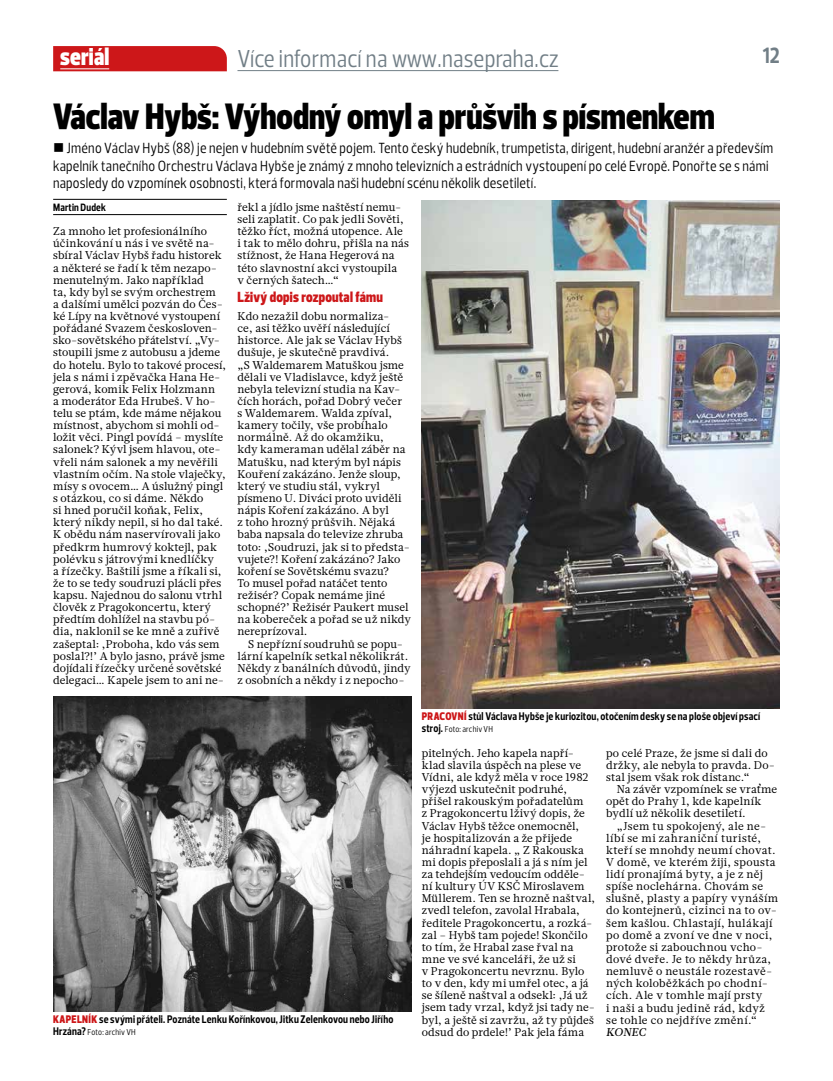
<style>
.page{position:relative;width:833px;height:1081px;background:#fff}
.page>*{position:absolute;margin:0;border:0;box-sizing:border-box;transform-origin:0 0}
.t1{font:900 37.5px "Prelo Condensed";color:#000}
.t2{font:25px "Prelo Condensed";letter-spacing:.01em;color:#717e86}
.t3{font:900 25px "Prelo Condensed";letter-spacing:.01em;color:#fff}
.t4{font:700 22.5px "Prelo Condensed";color:#717e86}
.t5{font:15px/17.5px "Prelo Condensed";letter-spacing:.015em;color:#000}
.t6{font:900 15px "Prelo Condensed";letter-spacing:.015em;color:#cd1719}
.t7{font:11.25px/12.1px "Glosa Text";letter-spacing:.01em;color:#000}
.t8{font:700 11.25px "Prelo Condensed";letter-spacing:.015em;color:#000}
.t9{font:italic 500 11.25px "Glosa Text";letter-spacing:.02em;color:#000}
.t10{font:700 10.88px "Prelo Condensed";letter-spacing:.02em;color:#000}
.t11{font:8.75px "Prelo Condensed";letter-spacing:.02em;color:#000}
.s1{font-weight:900;color:#cd1719}
.s2{font-weight:700;font-size:11.25px}
</style>
<div class="page">
<hr style="left:237px;top:70px;width:321px;height:1px;background:#717e86">
<div style="left:53px;top:46px;width:174px;height:25px;background:#cd1719"></div>
<hr style="left:60px;top:68px;width:49px;height:1px;background:#fff">
<hr style="left:53px;top:199px;width:174px;height:1px;background:#000">
<hr style="left:53px;top:214px;width:174px;height:1px;background:#000">
<img style="left:422px;top:200px;width:358px;height:508px">
<img style="left:53px;top:696px;width:358px;height:315px">
<h2 class="t3" style="left:60px;top:41px;width:51px">seriál</h2>
<h2 class="t2" style="left:237px;top:43px;width:323px">Více informací na www.nasepraha.cz</h2>
<h3 class="t4" style="left:763px;top:42px;width:18px">12</h3>
<h1 class="t1" style="left:53px;top:94px;width:663px">Václav Hybš: Výhodný omyl a průšvih s písmenkem</h1>
<p class="t5" style="left:53px;top:139px;width:721px;text-indent:14px">Jméno Václav Hybš (88) je nejen v hudebním světě pojem. Tento český hudebník, trumpetista, dirigent, hudební aranžér a především kapelník tanečního Orchestru Václava Hybše je známý z mnoho televizních a estrádních vystoupení po celé Evropě. Ponořte se s námi naposledy do vzpomínek osobnosti, která formovala naši hudební scénu několik desetiletí.</p>
<p class="t10" style="left:53px;top:200px;width:54px">Martin Dudek</p>
<p class="t7" style="left:53px;top:225px;width:175px">Za mnoho let profesionálního účinkování u nás i ve světě na&shy;sbíral Václav Hybš řadu historek a některé se řadí k těm nezapo&shy;menutelným. Jako například<br>ta, kdy byl se svým orchestrem<br>a dalšími umělci pozván do Čes&shy;ké Lípy na květnové vystoupení pořádané Svazem českosloven&shy;sko-sovětského přátelství. „Vy&shy;stoupili jsme z autobusu a jdeme do hotelu. Bylo to takové procesí, jela s námi i zpěvačka Hana He&shy;gerová, komik Felix Holzmann<br>a moderátor Eda Hrubeš. V ho&shy;telu se ptám, kde máme nějakou místnost, abychom si mohli od&shy;ložit věci. Pingl povídá – myslíte salonek? Kývl jsem hlavou, ote&shy;vřeli nám salonek a my nevěřili vlastním očím. Na stole vlaječky, mísy s ovocem… A úslužný pingl s otázkou, co si dáme. Někdo<br>si hned poručil koňak, Felix, který nikdy nepil, si ho dal také.<br>K obědu nám naservírovali jako předkrm humrový koktejl, pak polévku s játrovými knedlíčky<br>a řízečky. Baštili jsme a říkali si, že to se tedy soudruzi plácli přes kapsu. Najednou do salonu vtrhl člověk z Pragokoncertu, který předtím dohlížel na stavbu pó&shy;dia, naklonil se ke mně a zuřivě zašeptal: ‚Proboha, kdo vás sem poslal?!’ A bylo jasno, právě jsme dojídali řízečky určené sovětské delegaci… Kapele jsem to ani ne-</p>
<p class="t7" style="left:237px;top:201px;width:173px">řekl a jídlo jsme naštěstí nemu&shy;seli zaplatit. Co pak jedli Sověti, těžko říct, možná utopence. Ale i tak to mělo dohru, přišla na nás stížnost, že Hana Hegerová na této slavnostní akci vystoupila<br>v černých šatech…“</p>
<h3 class="t6" style="left:237px;top:288px;width:147px">Lživý dopis rozpoutal fámu</h3>
<p class="t7" style="left:237px;top:310px;width:175px">Kdo nezažil dobu normaliza-<br>ce, asi těžko uvěří následující historce. Ale jak se Václav Hybš dušuje, je skutečně pravdivá.<br>„S Waldemarem Matuškou jsme dělali ve Vladislavce, když ještě nebyla televizní studia na Kav&shy;čích horách, pořad Dobrý večer<br>s Waldemarem. Walda zpíval, kamery točily, vše probíhalo normálně. Až do okamžiku,<br>kdy kameraman udělal záběr na<br>Matušku, nad kterým byl nápis<br>Kouření zakázáno. Jenže sloup, který ve studiu stál, vykryl písmeno U. Diváci proto uviděli nápis Koření zakázáno. A byl<br>z toho hrozný průšvih. Nějaká baba napsala do televize zhruba toto: ‚Soudruzi, jak si to předsta&shy;vujete?! Koření zakázáno? Jako koření se Sovětskému svazu?<br>To musel pořad natáčet tento režisér? Copak nemáme jiné schopné?’ Režisér Paukert musel na kobereček a pořad se už nikdy nereprízoval.</p>
<p class="t7" style="left:237px;top:638px;width:175px;text-align:center">S nepřízní soudruhů se popu&shy;lární kapelník setkal několikrát.<br>Někdy z banálních důvodů, jindy z osobních a někdy i z nepocho-</p>
<p class="t8" style="left:53px;top:1012px;width:341px"><span class="s1">KAPELNÍK</span> se svými přáteli. Poznáte Lenku Kořínkovou, Jitku Zelenkovou nebo Jiřího</p>
<p class="t11" style="left:53px;top:1027px;width:84px"><span class="s2">Hrzána?</span> Foto: archiv VH</p>
<p class="t8" style="left:422px;top:709px;width:340px"><span class="s1">PRACOVNÍ</span> stůl Václava Hybše je kuriozitou, otočením desky se na ploše objeví psací</p>
<p class="t11" style="left:422px;top:724px;width:73px"><span class="s2">stroj.</span> Foto: archiv VH</p>
<p class="t7" style="left:422px;top:747px;width:175px">pitelných. Jeho kapela napří&shy;klad slavila úspěch na plese ve<br>Vídni, ale když měla v roce 1982 výjezd uskutečnit podruhé, přišel rakouským pořadatelům<br>z Pragokoncertu lživý dopis, že<br>Václav Hybš těžce onemocněl,<br>je hospitalizován a že přijede náhradní kapela. „ Z Rakouska mi dopis přeposlali a já s ním jel za tehdejším vedoucím odděle&shy;ní kultury ÚV KSČ Miroslavem<br>Müllerem. Ten se hrozně naštval, zvedl telefon, zavolal Hrabala, ředitele Pragokoncertu, a rozká&shy;zal – Hybš tam pojede! Skončilo to tím, že Hrabal zase řval na mne ve své kanceláři, že už si<br>v Pragokoncertu nevrznu. Bylo to v den, kdy mi umřel otec, a já se šíleně naštval a odsekl: ‚Já už jsem tady vrzal, když jsi tady ne&shy;byl, a ještě si zavržu, až ty půjdeš odsud do prdele!’ Pak jela fáma</p>
<p class="t7" style="left:606px;top:747px;width:170px">po celé Praze, že jsme si dali do držky, ale nebyla to pravda. Do&shy;stal jsem však rok distanc.“</p>
<p class="t7" style="left:606px;top:783px;width:173px;text-indent:11px">Na závěr vzpomínek se vraťme opět do Prahy 1, kde kapelník bydlí už několik desetiletí.</p>
<p class="t7" style="left:606px;top:820px;width:174px;text-indent:11px">„Jsem tu spokojený, ale ne&shy;líbí se mi zahraniční turisté, kteří se mnohdy neumí chovat.<br>V domě, ve kterém žiji, spousta lidí pronajímá byty, a je z něj spíše noclehárna. Chovám se slušně, plasty a papíry vynáším do kontejnerů, cizinci na to ov&shy;šem kašlou. Chlastají, hulákají po domě a zvoní ve dne v noci, protože si zabouchnou vcho&shy;dové dveře. Je to někdy hrůza, nemluvě o neustále rozestavě&shy;ných koloběžkách po chodní&shy;cích. Ale v tomhle mají prsty<br>i naši a budu jedině rád, když se tohle co nejdříve změní.“</p>
<p class="t9" style="left:606px;top:1024px;width:41px">KONEC</p>
</div>
